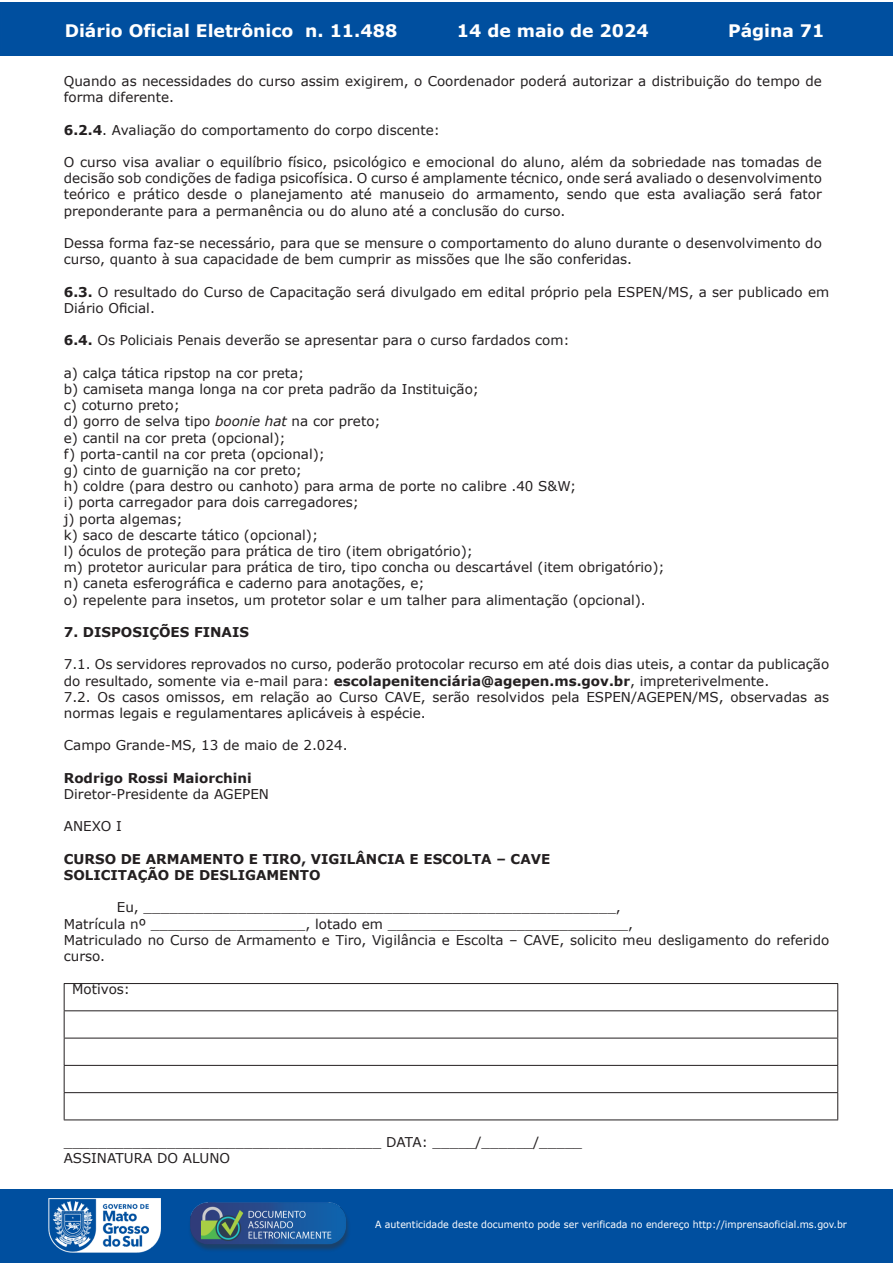
<style>
.page{position:relative;width:893px;height:1263px;background:#fff}
.page>*{position:absolute;margin:0;border:0;box-sizing:border-box;transform-origin:0 0}
.t1{font:700 17.25px "Verdana";color:#fff}
.t2{font:13.5px/16.2px "Verdana";color:#231f20}
.t3{font:700 13.5px/16.2px "Verdana";color:#231f20}
.t4{font:9.9px "Verdana";color:#fff;scale:.95 1}
.s1{font-weight:700}
.s2{font-style:italic}
</style>
<div class="page">
<div style="left:0;top:2px;width:893px;height:53px;background:#004f9f"></div>
<div style="left:1px;top:1189px;width:892px;height:74px;background:#004f9f"></div>
<img style="left:49px;top:1198px;width:111px;height:54px">
<img style="left:185px;top:1201px;width:168px;height:54px">
<hr style="left:64px;top:983px;width:774px;height:1px;background:#231f20">
<hr style="left:64px;top:1010px;width:774px;height:1px;background:#231f20">
<hr style="left:64px;top:1038px;width:774px;height:1px;background:#231f20">
<hr style="left:64px;top:1065px;width:774px;height:1px;background:#231f20">
<hr style="left:64px;top:1092px;width:774px;height:1px;background:#231f20">
<svg style="left:64px;top:984px;width:1px;height:135px"></svg>
<svg style="left:837px;top:984px;width:1px;height:135px"></svg>
<hr style="left:64px;top:1119px;width:774px;height:1px;background:#231f20">
<p class="t1" style="left:65px;top:18px;width:334px">Diário Oficial Eletrônico n. 11.488</p>
<p class="t1" style="left:457px;top:18px;width:193px">14 de maio de 2024</p>
<p class="t1" style="left:728px;top:18px;width:98px">Página 71</p>
<p class="t2" style="left:64px;top:73px;width:760px">Quando as necessidades do curso assim exigirem, o Coordenador poderá autorizar a distribuição do tempo de forma diferente.</p>
<p class="t2" style="left:64px;top:122px;width:378px"><span class="s1">6.2.4</span>. Avaliação do comportamento do corpo discente:</p>
<p class="t2" style="left:64px;top:154px;width:760px;text-align:justify">O curso visa avaliar o equilíbrio físico, psicológico e emocional do aluno, além da sobriedade nas tomadas de decisão sob condições de fadiga psicofísica. O curso é amplamente técnico, onde será avaliado o desenvolvimento teórico e prático desde o planejamento até manuseio do armamento, sendo que esta avaliação será fator preponderante para a permanência ou do aluno até a conclusão do curso.</p>
<p class="t2" style="left:64px;top:235px;width:760px">Dessa forma faz-se necessário, para que se mensure o comportamento do aluno durante o desenvolvimento do curso, quanto à sua capacidade de bem cumprir as missões que lhe são conferidas.</p>
<p class="t2" style="left:64px;top:284px;width:767px"><span class="s1">6.3.</span> O resultado do Curso de Capacitação será divulgado em edital próprio pela ESPEN/MS, a ser publicado em<br>Diário Oficial.</p>
<p class="t2" style="left:64px;top:332px;width:507px"><span class="s1">6.4.</span> Os Policiais Penais deverão se apresentar para o curso fardados com:</p>
<p class="t2" style="left:64px;top:365px;width:602px">a) calça tática ripstop na cor preta;<br>b) camiseta manga longa na cor preta padrão da Instituição;<br>c) coturno preto;<br>d) gorro de selva tipo <span class="s2">boonie hat</span> na cor preto;<br>e) cantil na cor preta (opcional);<br>f) porta-cantil na cor preta (opcional);<br>g) cinto de guarnição na cor preto;<br>h) coldre (para destro ou canhoto) para arma de porte no calibre .40 S&amp;W;<br>i) porta carregador para dois carregadores;<br>j) porta algemas;<br>k) saco de descarte tático (opcional);<br>l) óculos de proteção para prática de tiro (item obrigatório);<br>m) protetor auricular para prática de tiro, tipo concha ou descartável (item obrigatório); n) caneta esferográfica e caderno para anotações, e;<br>o) repelente para insetos, um protetor solar e um talher para alimentação (opcional).</p>
<p class="t3" style="left:64px;top:624px;width:187px">7. DISPOSIÇÕES FINAIS</p>
<p class="t2" style="left:64px;top:656px;width:767px">7.1. Os servidores reprovados no curso, poderão protocolar recurso em até dois dias uteis, a contar da publicação do resultado, somente via e-mail para: <span class="s1">escolapenitenciária@agepen.ms.gov.br</span>, impreterivelmente.<br>7.2. Os casos omissos, em relação ao Curso CAVE, serão resolvidos pela ESPEN/AGEPEN/MS, observadas as normas legais e regulamentares aplicáveis à espécie.</p>
<p class="t2" style="left:64px;top:737px;width:285px">Campo Grande-MS, 13 de maio de 2.024.</p>
<p class="t3" style="left:64px;top:769px;width:189px">Rodrigo Rossi Maiorchini</p>
<p class="t2" style="left:64px;top:786px;width:207px">Diretor-Presidente da AGEPEN</p>
<p class="t2" style="left:64px;top:818px;width:60px">ANEXO I</p>
<p class="t3" style="left:64px;top:850px;width:488px">CURSO DE ARMAMENTO E TIRO, VIGILÂNCIA E ESCOLTA – CAVE<br>SOLICITAÇÃO DE DESLIGAMENTO</p>
<p class="t2" style="left:64px;top:899px;width:767px;text-indent:53px">Eu, _______________________________________________________,<br>Matrícula nº __________________, lotado em ____________________________,<br>Matriculado no Curso de Armamento e Tiro, Vigilância e Escolta – CAVE, solicito meu desligamento do referido curso.</p>
<p class="t2" style="left:72px;top:981px;width:59px">Motivos:</p>
<p class="t2" style="left:64px;top:1133px;width:520px">_____________________________________ DATA: _____/______/_____<br>ASSINATURA DO ALUNO</p>
<p class="t4" style="left:375px;top:1218px;width:498px">A autenticidade deste documento pode ser verificada no endereço http://imprensaoficial.ms.gov.br</p>
</div>
